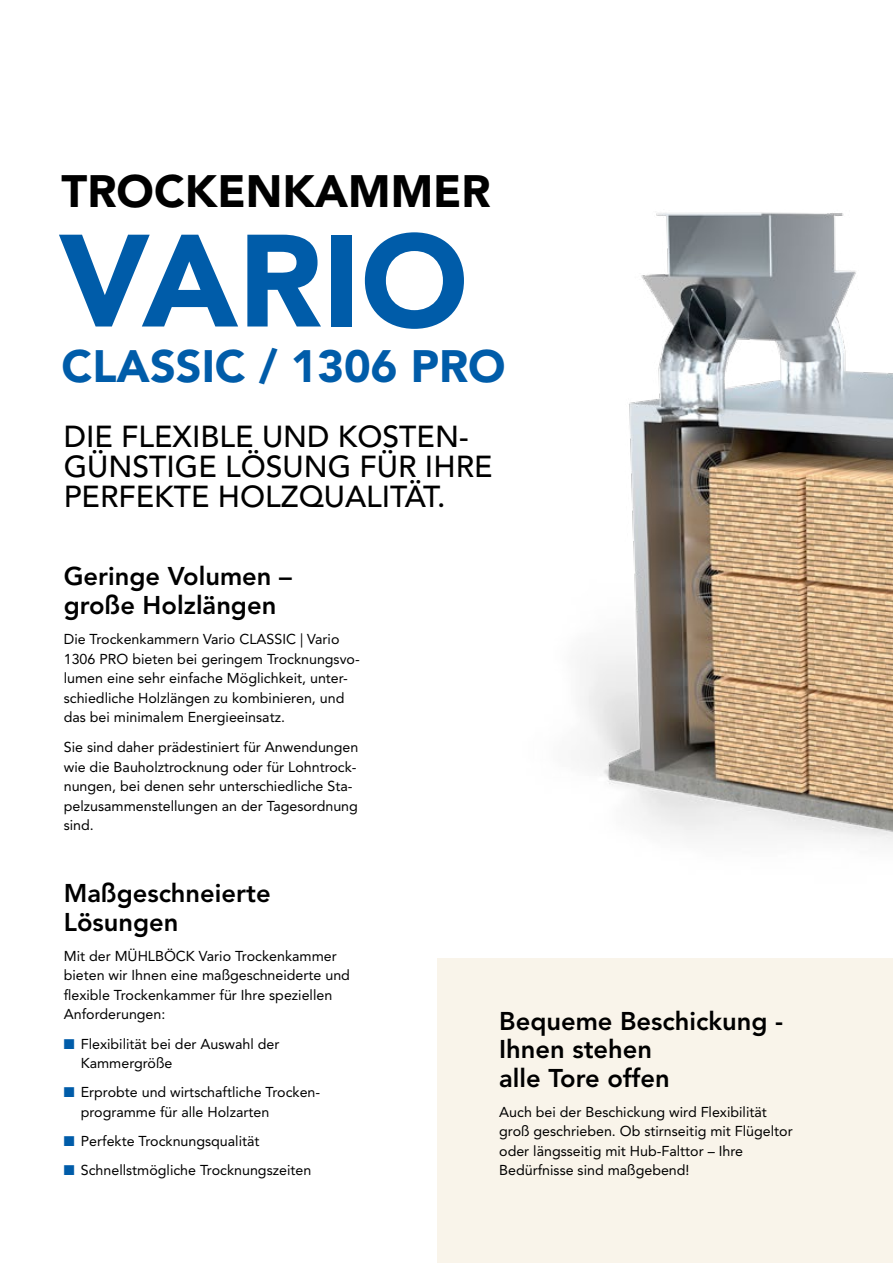
<style>
.page{position:relative;width:893px;height:1263px;background:#fff}
.page>*{position:absolute;margin:0;border:0;box-sizing:border-box;transform-origin:0 0}
.t1{font:900 129.75px "Avenir LT Std";color:#005ca9}
.t2{font:900 45px "Avenir LT Std";color:#005ca9}
.t3{font:900 45px "Avenir LT Std";color:#000}
.t4{font:500 30.15px/30.2px "Avenir LT Std";color:#000}
.t5{font:800 25.5px/28.5px "Avenir LT Std";color:#000}
.t6{font:14.25px/19.5px "Avenir LT Std";color:#000}
.s1{color:#005ca9}
</style>
<div class="page">
<div style="left:438px;top:958px;width:455px;height:305px;background:#f9f4ea"></div>
<img style="left:437px;top:212px;width:456px;height:947px">
<h2 class="t3" style="left:62px;top:164px;width:431px">TROCKENKAMMER</h2>
<h1 class="t1" style="left:59px;top:203px;width:411px">VARIO</h1>
<h2 class="t2" style="left:62px;top:339px;width:445px">CLASSIC / 1306 PRO</h2>
<h3 class="t4" style="left:64px;top:422px;width:430px">DIE FLEXIBLE UND KOSTEN-<br>GÜNSTIGE LÖSUNG FÜR IHRE<br>PERFEKTE HOLZQUALITÄT.</h3>
<h3 class="t5" style="left:64px;top:562px;width:230px">Geringe Volumen – große Holzlängen</h3>
<p class="t6" style="left:64px;top:629px;width:297px">Die Trockenkammern Vario CLASSIC | Vario 1306 PRO bieten bei geringem Trocknungsvo&shy;lumen eine sehr einfache Möglichkeit, unter&shy;schiedliche Holzlängen zu kombinieren, und das bei minimalem Energieeinsatz.</p>
<p class="t6" style="left:64px;top:738px;width:296px">Sie sind daher prädestiniert für Anwendungen wie die Bauholztrocknung oder für Lohntrock&shy;nungen, bei denen sehr unterschiedliche Sta&shy;pelzusammenstellungen an der Tagesordnung sind.</p>
<h3 class="t5" style="left:64px;top:879px;width:208px">Maßgeschneierte<br>Lösungen</h3>
<p class="t6" style="left:64px;top:946px;width:288px">Mit der MÜHLBÖCK Vario Trockenkammer bieten wir Ihnen eine maßgeschneiderte und flexible Trockenkammer für Ihre speziellen Anforderungen:</p>
<p class="t6" style="left:81px;top:1034px;width:200px;text-indent:-17px"><span class="s1">■</span> Flexibilität bei der Auswahl der<br>Kammergröße</p>
<p class="t6" style="left:81px;top:1083px;width:241px;text-indent:-17px"><span class="s1">■</span> Erprobte und wirtschaftliche Trocken&shy;programme für alle Holzarten</p>
<p class="t6" style="left:64px;top:1131px;width:197px"><span class="s1">■</span> Perfekte Trocknungsqualität</p>
<p class="t6" style="left:64px;top:1161px;width:249px"><span class="s1">■</span> Schnellstmögliche Trocknungszeiten</p>
<h3 class="t5" style="left:499px;top:1007px;width:284px">Bequeme Beschickung -<br>Ihnen stehen<br>alle Tore offen</h3>
<p class="t6" style="left:499px;top:1102px;width:295px">Auch bei der Beschickung wird Flexibilität groß geschrieben. Ob stirnseitig mit Flügeltor oder längsseitig mit Hub-Falttor – Ihre Bedürfnisse sind maßgebend!</p>
</div>
